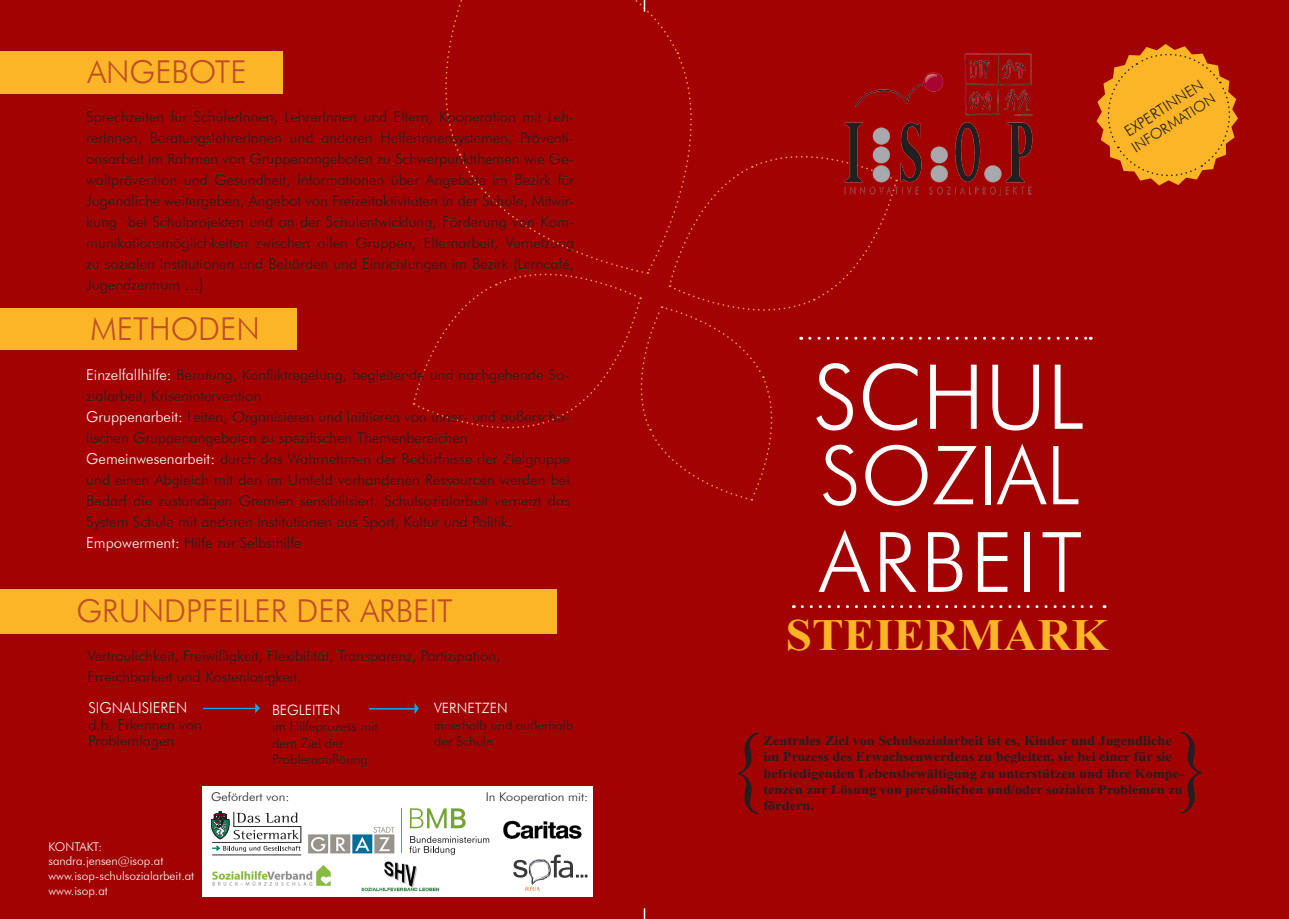
<style>
.page{position:relative;width:1289px;height:919px;background:#fff}
.page>*{position:absolute;margin:0;border:0;box-sizing:border-box;transform-origin:0 0}
.t1{font:90px "Times New Roman";color:#231f20;scale:.83 1}
.t2{font:90px "Times New Roman";color:#231f20;scale:.85 1}
.t3{font:300 89.7px "Futura BT";color:#fff}
.t4{font:300 83.55px "Futura BT";letter-spacing:.045em;color:#fff}
.t5{font:300 81.3px "Futura BT";color:#fff}
.t6{font:700 44.4px "Times New Roman";color:#fbb527;scale:1.06 1}
.t7{font:300 31.5px "Futura BT";color:#c04d27}
.t8{font:300 15px/21px "Futura BT";color:#231f20;text-align:justify}
.t9{font:300 15px "Futura BT";color:#fff}
.t10{font:300 14.55px "Futura BT";color:#231f20}
.t11{font:300 14.25px "Futura BT";color:#fff}
.t12{font:700 13.5px/16.2px "Times New Roman";color:#231f20;scale:1.06 1}
.t13{font:300 13.5px "Futura BT";color:#231f20}
.t14{font:300 12px/15.3px "Futura BT";color:#fff}
.t15{font:300 12px "Futura BT";color:#231f20;scale:1.06 1}
.t16{font:300 12px "Futura BT";letter-spacing:-.02em;color:#fff}
.s1{font-size:16.5px}
.s2{color:#fff}
</style>
<div class="page">
<div style="left:0;top:0;width:1288px;height:918px;background:#a30203"></div>
<div style="left:0;top:51px;width:282px;height:43px;background:#fbb527"></div>
<div style="left:0;top:309px;width:296px;height:41px;background:#fbb527"></div>
<div style="left:0;top:589px;width:556px;height:44px;background:#fbb527"></div>
<hr style="left:203px;top:707px;width:54px;height:2px;background:#00aeef">
<svg style="left:255px;top:703px;width:5px;height:10px"></svg>
<hr style="left:369px;top:708px;width:47px;height:1px;background:#00aeef">
<svg style="left:414px;top:702px;width:4px;height:12px"></svg>
<svg style="left:802px;top:605px;width:303px;height:3px"></svg>
<svg style="left:412px;top:0;width:825px;height:500px"></svg>
<svg style="left:643px;top:908px;width:2px;height:10px"></svg>
<div style="left:202px;top:785px;width:390px;height:111px;background:#fff"></div>
<img style="left:844px;top:54px;width:190px;height:142px">
<hr style="left:212px;top:854px;width:89px;height:1px;background:#231f20">
<svg style="left:211px;top:811px;width:90px;height:40px"></svg>
<img style="left:212px;top:865px;width:119px;height:21px">
<img style="left:503px;top:820px;width:79px;height:19px">
<svg style="left:513px;top:854px;width:74px;height:37px"></svg>
<svg style="left:410px;top:808px;width:55px;height:20px"></svg>
<hr style="left:401px;top:808px;width:1px;height:44px;background:#73a532">
<svg style="left:409px;top:836px;width:80px;height:18px"></svg>
<img style="left:308px;top:826px;width:87px;height:28px">
<img style="left:361px;top:861px;width:79px;height:31px">
<p class="t7" style="left:87px;top:52px;width:161px">ANGEBOTE</p>
<p class="t8" style="left:86px;top:106px;width:489px">Sprechzeiten für SchülerInnen, LehrerInnen und Eltern, Kooperation mit Leh&shy;rerInnen, BeratungslehrerInnen und anderen HelferInnensystemen, Präventi&shy;onsarbeit im Rahmen von Gruppenangeboten zu Schwerpunktthemen wie Ge&shy;waltprävention und Gesundheit, Informationen über Angebote im Bezirk für Jugendliche weitergeben, Angebot von Freizeitaktivitäten in der Schule, Mitwir&shy;kung bei Schulprojekten und an der Schulentwicklung, Förderung von Kom&shy;munikationsmöglichkeiten zwischen allen Gruppen, Elternarbeit, Vernetzung zu sozialen Institutionen und Behörden und Einrichtungen im Bezirk (Lerncafé, Jugendzentrum <span class="s1">...)</span></p>
<p class="t7" style="left:90px;top:309px;width:171px">METHODEN</p>
<p class="t8" style="left:86px;top:364px;width:485px"><span class="s2">Einzelfallhilfe:</span> Beratung, Konfliktregelung, begleitende und nachgehende So&shy;zialarbeit, Krisenintervention</p>
<p class="t8" style="left:86px;top:406px;width:485px"><span class="s2">Gruppenarbeit:</span> Leiten, Organisieren und Initiieren von inner- und außerschu&shy;lischen Gruppenangeboten zu spezifischen Themenbereichen</p>
<p class="t8" style="left:86px;top:448px;width:485px"><span class="s2">Gemeinwesenarbeit:</span> durch das Wahrnehmen der Bedürfnisse der Zielgruppe und einen Abgleich mit den im Umfeld vorhandenen Ressourcen werden bei Bedarf die zuständigen Gremien sensibilisiert. Schulsozialarbeit vernetzt das System Schule mit anderen Institutionen aus Sport, Kultur und Politik.</p>
<p class="t8" style="left:86px;top:532px;width:217px"><span class="s2">Empowerment:</span> Hilfe zur Selbsthilfe</p>
<p class="t7" style="left:77px;top:591px;width:377px">GRUNDPFEILER DER ARBEIT</p>
<p class="t8" style="left:87px;top:644px;width:414px">Vertraulichkeit, Freiwilligkeit, Flexibilität, Transparenz, Partizipation,</p>
<p class="t8" style="left:87px;top:665px;width:216px">Erreichbarkeit und Kostenlosigkeit.</p>
<p class="t9" style="left:88px;top:699px;width:100px">SIGNALISIEREN</p>
<p class="t8" style="left:88px;top:714px;width:115px">d.h. Erkennen von</p>
<p class="t8" style="left:88px;top:730px;width:87px">Problemlagen</p>
<p class="t11" style="left:434px;top:699px;width:75px">VERNETZEN</p>
<p class="t13" style="left:434px;top:716px;width:141px">innerhalb und außerhalb</p>
<p class="t13" style="left:434px;top:733px;width:60px">der Schule</p>
<p class="t11" style="left:272px;top:700px;width:70px">BEGLEITEN</p>
<p class="t13" style="left:272px;top:718px;width:107px">im Hilfeprozess mit</p>
<p class="t13" style="left:272px;top:734px;width:73px">dem Ziel der</p>
<p class="t13" style="left:272px;top:751px;width:97px">Problemauflöung</p>
<p class="t16" style="left:48px;top:839px;width:55px">KONTAKT:</p>
<p class="t14" style="left:48px;top:853px;width:116px">sandra.jensen@isop.at</p>
<p class="t14" style="left:48px;top:867px;width:147px">www.isop-schulsozialarbeit.at www.isop.at</p>
<p class="t15" style="left:211px;top:789px;width:75px">Gefördert von:</p>
<p class="t15" style="left:486px;top:789px;width:98px">In Kooperation mit:</p>
<p class="t8" style="left:1120px;top:123px;width:92px;rotate:-33deg">EXPERTINNEN</p>
<p class="t10" style="left:1127px;top:141px;width:98px;rotate:-32deg">INFORMATION</p>
<p class="t3" style="left:813px;top:342px;width:272px">SCHUL</p>
<p class="t5" style="left:820px;top:426px;width:261px">SOZIAL</p>
<p class="t4" style="left:819px;top:511px;width:265px">ARBEIT</p>
<p class="t6" style="left:786px;top:604px;width:305px">STEIERMARK</p>
<p class="t2" style="left:1174px;top:703px;width:45px">}</p>
<p class="t1" style="left:727px;top:704px;width:45px">{</p>
<p class="t12" style="left:763px;top:732px;width:386px">Zentrales Ziel von Schulsozialarbeit ist es, Kinder und Jugendliche</p>
<p class="t12" style="left:763px;top:748px;width:398px">im Prozess des Erwachsenwerdens zu begleiten, sie bei einer für sie befriedigenden Lebensbewältigung zu unterstützen und ihre Kompe&shy;tenzen zur Lösung von persönlichen und/oder sozialen Problemen zu</p>
<p class="t12" style="left:763px;top:797px;width:49px">fördern.</p>
</div>
